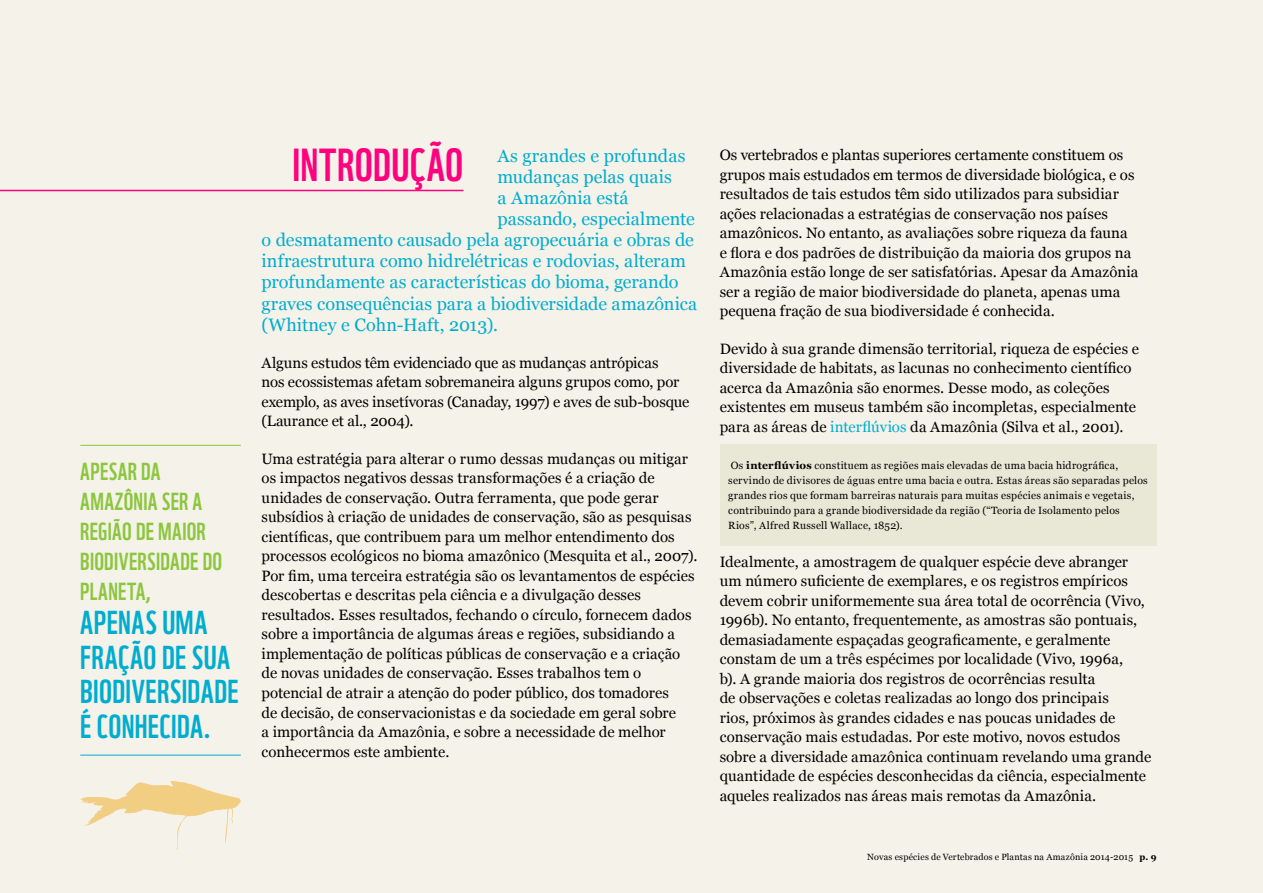
<style>
.page{position:relative;width:1263px;height:893px;background:#f4f2e9}
.page>*{position:absolute;margin:0;border:0;box-sizing:border-box;transform-origin:0 0}
.t1{font:45px "WWF";letter-spacing:.005em;color:#ff007e}
.t2{font:32.25px/34.5px "WWF";letter-spacing:.01em;color:#00adcf}
.t3{font:24px/30px "WWF";letter-spacing:.015em;color:#8cc63e}
.t4{font:18px "Georgia";letter-spacing:.005em;color:#00adcf}
.t5{font:15px/19.5px "Georgia";letter-spacing:.005em;color:#000}
.t6{font:10.5px/15px "Georgia";letter-spacing:.025em;color:#000}
.t7{font:9px "Georgia";letter-spacing:.02em;color:#000}
.s1{color:#00adcf}
.s2{font-weight:700}
</style>
<div class="page">
<hr style="left:0;top:190px;width:463px;height:1px;background:#ff007e">
<svg style="left:80px;top:781px;width:161px;height:69px"></svg>
<hr style="left:80px;top:445px;width:161px;height:1px;background:#8cc63e">
<hr style="left:80px;top:755px;width:161px;height:1px;background:#00adcf">
<div style="left:720px;top:444px;width:437px;height:102px;background:#e9e8d7"></div>
<h3 class="t3" style="left:80px;top:454px;width:143px">APESAR DA<br>AMAZÔNIA SER A<br>REGIÃO DE MAIOR<br>BIODIVERSIDADE DO<br>PLANETA,</h3>
<h2 class="t2" style="left:80px;top:602px;width:160px">APENAS UMA<br>FRAÇÃO DE SUA<br>BIODIVERSIDADE<br>É CONHECIDA.</h2>
<h1 class="t1" style="left:293px;top:130px;width:172px">INTRODUÇÃO</h1>
<p class="t4" style="left:497px;top:143px;width:189px">As grandes e profundas</p>
<p class="t4" style="left:497px;top:164px;width:176px">mudanças pelas quais</p>
<p class="t4" style="left:497px;top:185px;width:133px">a Amazônia está</p>
<p class="t4" style="left:497px;top:206px;width:199px">passando, especialmente</p>
<p class="t4" style="left:262px;top:227px;width:434px">o desmatamento causado pela agropecuária e obras de</p>
<p class="t4" style="left:262px;top:248px;width:426px">infraestrutura como hidrelétricas e rodovias, alteram</p>
<p class="t4" style="left:262px;top:269px;width:418px">profundamente as características do bioma, gerando</p>
<p class="t4" style="left:262px;top:290px;width:437px">graves consequências para a biodiversidade amazônica</p>
<p class="t4" style="left:262px;top:311px;width:238px">(Whitney e Cohn-Haft, 2013).</p>
<p class="t5" style="left:261px;top:352px;width:429px">Alguns estudos têm evidenciado que as mudanças antrópicas<br>nos ecossistemas afetam sobremaneira alguns grupos como, por exemplo, as aves insetívoras (Canaday, 1997) e aves de sub-bosque (Laurance et al., 2004).</p>
<p class="t5" style="left:261px;top:448px;width:437px">Uma estratégia para alterar o rumo dessas mudanças ou mitigar os impactos negativos dessas transformações é a criação de unidades de conservação. Outra ferramenta, que pode gerar subsídios à criação de unidades de conservação, são as pesquisas científicas, que contribuem para um melhor entendimento dos processos ecológicos no bioma amazônico (Mesquita et al., 2007).<br>Por fim, uma terceira estratégia são os levantamentos de espécies descobertas e descritas pela ciência e a divulgação desses resultados. Esses resultados, fechando o círculo, fornecem dados sobre a importância de algumas áreas e regiões, subsidiando a implementação de políticas públicas de conservação e a criação de novas unidades de conservação. Esses trabalhos tem o potencial de atrair a atenção do poder público, dos tomadores<br>de decisão, de conservacionistas e da sociedade em geral sobre<br>a importância da Amazônia, e sobre a necessidade de melhor conhecermos este ambiente.</p>
<p class="t5" style="left:720px;top:145px;width:420px">Os vertebrados e plantas superiores certamente constituem os grupos mais estudados em termos de diversidade biológica, e os resultados de tais estudos têm sido utilizados para subsidiar ações relacionadas a estratégias de conservação nos países amazônicos. No entanto, as avaliações sobre riqueza da fauna e flora e dos padrões de distribuição da maioria dos grupos na Amazônia estão longe de ser satisfatórias. Apesar da Amazônia ser a região de maior biodiversidade do planeta, apenas uma pequena fração de sua biodiversidade é conhecida.</p>
<p class="t5" style="left:720px;top:338px;width:421px">Devido à sua grande dimensão territorial, riqueza de espécies e diversidade de habitats, as lacunas no conhecimento científico acerca da Amazônia são enormes. Desse modo, as coleções existentes em museus também são incompletas, especialmente para as áreas de <span class="s1">interflúvios</span> da Amazônia (Silva et al., 2001).</p>
<p class="t6" style="left:728px;top:458px;width:421px">Os <span class="s2">interflúvios</span> constituem as regiões mais elevadas de uma bacia hidrográfica, servindo de divisores de águas entre uma bacia e outra. Estas áreas são separadas pelos grandes rios que formam barreiras naturais para muitas espécies animais e vegetais, contribuindo para a grande biodiversidade da região (“Teoria de Isolamento pelos Rios”, Alfred Russell Wallace, 1852).</p>
<p class="t5" style="left:720px;top:551px;width:433px">Idealmente, a amostragem de qualquer espécie deve abranger um número suficiente de exemplares, e os registros empíricos devem cobrir uniformemente sua área total de ocorrência (Vivo, 1996b). No entanto, frequentemente, as amostras são pontuais, demasiadamente espaçadas geograficamente, e geralmente constam de um a três espécimes por localidade (Vivo, 1996a,<br>b). A grande maioria dos registros de ocorrências resulta<br>de observações e coletas realizadas ao longo dos principais<br>rios, próximos às grandes cidades e nas poucas unidades de conservação mais estudadas. Por este motivo, novos estudos sobre a diversidade amazônica continuam revelando uma grande quantidade de espécies desconhecidas da ciência, especialmente aqueles realizados nas áreas mais remotas da Amazônia.</p>
<p class="t7" style="left:867px;top:851px;width:291px">Novas espécies de Vertebrados e Plantas na Amazônia 2014-2015 <span class="s2">p. 9</span></p>
</div>
